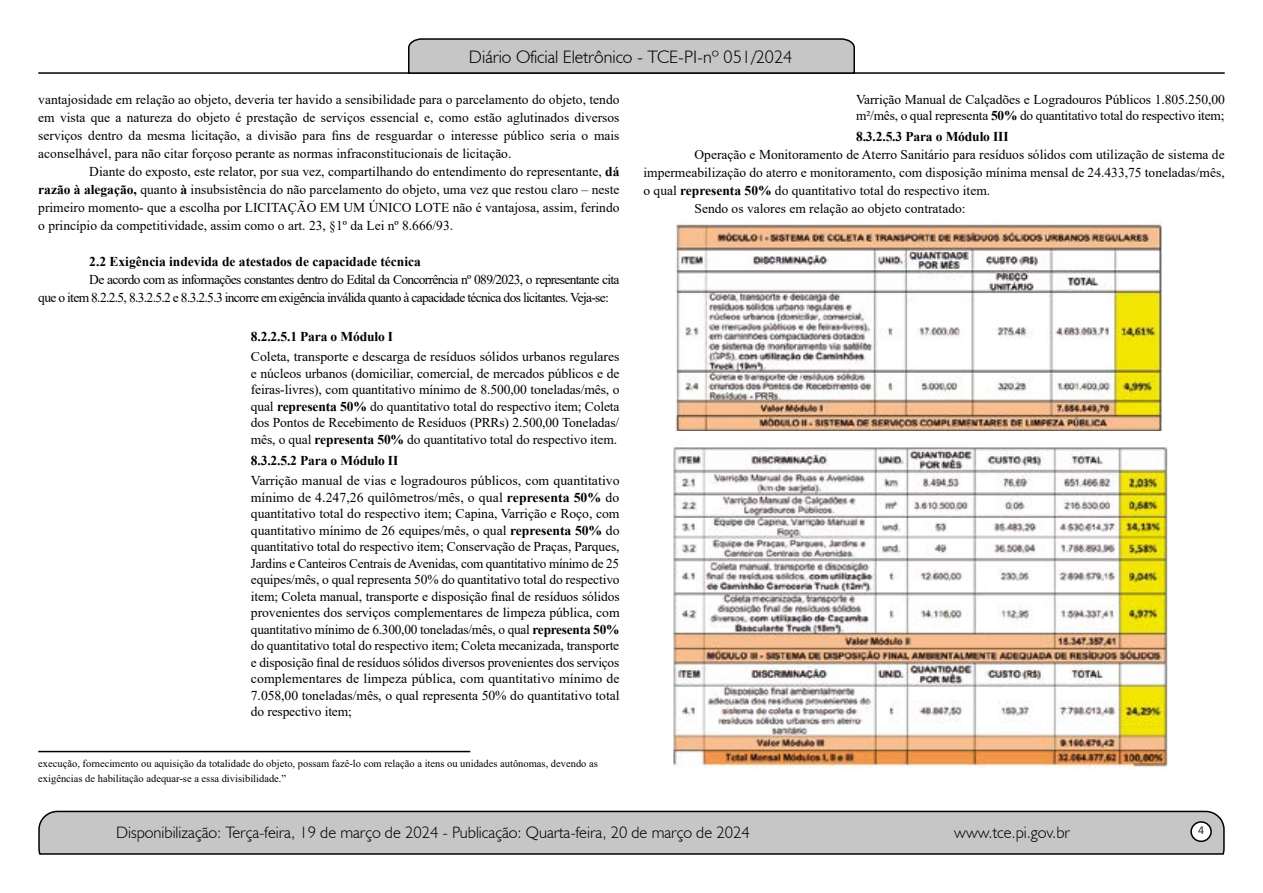
<style>
.page{position:relative;width:1263px;height:893px;background:#fff}
.page>*{position:absolute;margin:0;border:0;box-sizing:border-box;transform-origin:0 0}
.t1{font:300 18px "Humanist 521 BT";color:#000}
.t2{font:300 16.5px "Humanist 521 BT";color:#000}
.t3{font:13.5px/16.5px "Times New Roman";letter-spacing:-.005em;color:#000;text-align:justify}
.t4{font:13.5px/18px "Times New Roman";letter-spacing:-.05em;color:#000}
.t5{font:700 13.5px "Times New Roman";color:#000}
.t6{font:12px "Calibri";color:#212d4c}
.t7{font:10.5px/15px "Times New Roman";color:#000}
.s1{font-weight:700}
</style>
<div class="page">
<svg style="left:38px;top:810px;width:1187px;height:45px;background:#b9b9b9"></svg>
<div style="left:1191px;top:822px;width:20px;height:19px;background:#fff;border-radius:50%"></div>
<div style="left:1190px;top:821px;width:22px;height:21px;border:2px solid #000;border-radius:50%"></div>
<hr style="left:38px;top:72px;width:1187px;height:2px;background:#000">
<svg style="left:407px;top:38px;width:449px;height:36px;background:#b4b4b4"></svg>
<hr style="left:38px;top:751px;width:432px;height:1px;background:#000">
<img style="left:675px;top:220px;width:486px;height:210px">
<img style="left:674px;top:443px;width:493px;height:325px">
<h1 class="t1" style="left:469px;top:46px;width:325px">Diário Oficial Eletrônico - TCE-PI-nº 051/2024</h1>
<p class="t3" style="left:38px;top:90px;width:583px;line-height:18px">vantajosidade em relação ao objeto, deveria ter havido a sensibilidade para o parcelamento do objeto, tendo em vista que a natureza do objeto é prestação de serviços essencial e, como estão aglutinados diversos serviços dentro da mesma licitação, a divisão para fins de resguardar o interesse público seria o mais aconselhável, para não citar forçoso perante as normas infraconstitucionais de licitação.</p>
<p class="t3" style="left:38px;top:162px;width:583px;line-height:18px;text-indent:51px">Diante do exposto, este relator, por sua vez, compartilhando do entendimento do representante, <span class="s1">dá razão à alegação,</span> quanto <span class="s1">à</span> insubsistência do não parcelamento do objeto, uma vez que restou claro – neste primeiro momento- que a escolha por LICITAÇÃO EM UM ÚNICO LOTE não é vantajosa, assim, ferindo o princípio da competitividade, assim como o art. 23, §1º da Lei nº 8.666/93.</p>
<p class="t5" style="left:89px;top:251px;width:333px">2.2 Exigência indevida de atestados de capacidade técnica</p>
<p class="t4" style="left:38px;top:270px;width:583px;text-indent:51px">De acordo com as informações constantes dentro do Edital da Concorrência nº 089/2023, o representante cita que o item 8.2.2.5, 8.3.2.5.2 e 8.3.2.5.3 incorre em exigência inválida quanto à capacidade técnica dos licitantes. Veja-se:</p>
<p class="t5" style="left:251px;top:326px;width:144px">8.2.2.5.1 Para o Módulo I</p>
<p class="t3" style="left:251px;top:348px;width:370px">Coleta, transporte e descarga de resíduos sólidos urbanos regulares e núcleos urbanos (domiciliar, comercial, de mercados públicos e de feiras-livres), com quantitativo mínimo de 8.500,00 toneladas/mês, o qual <span class="s1">representa 50%</span> do quantitativo total do respectivo item; Coleta dos Pontos de Recebimento de Resíduos (PRRs) 2.500,00 Toneladas/ mês, o qual <span class="s1">representa 50%</span> do quantitativo total do respectivo item.</p>
<p class="t5" style="left:251px;top:450px;width:149px">8.3.2.5.2 Para o Módulo II</p>
<p class="t3" style="left:251px;top:472px;width:370px">Varrição manual de vias e logradouros públicos, com quantitativo mínimo de 4.247,26 quilômetros/mês, o qual <span class="s1">representa 50%</span> do quantitativo total do respectivo item; Capina, Varrição e Roço, com quantitativo mínimo de 26 equipes/mês, o qual <span class="s1">representa 50%</span> do quantitativo total do respectivo item; Conservação de Praças, Parques, Jardins e Canteiros Centrais de Avenidas, com quantitativo mínimo de 25 equipes/mês, o qual representa 50% do quantitativo total do respectivo item; Coleta manual, transporte e disposição final de resíduos sólidos provenientes dos serviços complementares de limpeza pública, com quantitativo mínimo de 6.300,00 toneladas/mês, o qual <span class="s1">representa 50% </span>do quantitativo total do respectivo item; Coleta mecanizada, transporte e disposição final de resíduos sólidos diversos provenientes dos serviços complementares de limpeza pública, com quantitativo mínimo de 7.058,00 toneladas/mês, o qual representa 50% do quantitativo total do respectivo item;</p>
<p class="t3" style="left:856px;top:91px;width:370px">Varrição Manual de Calçadões e Logradouros Públicos 1.805.250,00 m²/mês, o qual representa <span class="s1">50%</span> do quantitativo total do respectivo item;</p>
<p class="t5" style="left:856px;top:127px;width:154px">8.3.2.5.3 Para o Módulo III</p>
<p class="t3" style="left:694px;top:146px;width:532px">Operação e Monitoramento de Aterro Sanitário para resíduos sólidos com utilização de sistema de</p>
<p class="t3" style="left:643px;top:164px;width:583px">impermeabilização do aterro e monitoramento, com disposição mínima mensal de 24.433,75 toneladas/mês,</p>
<p class="t3" style="left:643px;top:182px;width:348px">o qual <span class="s1">representa 50%</span> do quantitativo total do respectivo item.</p>
<p class="t3" style="left:694px;top:200px;width:273px">Sendo os valores em relação ao objeto contratado:</p>
<p class="t7" style="left:38px;top:755px;width:561px">execução, fornecimento ou aquisição da totalidade do objeto, possam fazê-lo com relação a itens ou unidades autônomas, devendo as exigências de habilitação adequar-se a essa divisibilidade.”</p>
<p class="t2" style="left:116px;top:822px;width:635px">Disponibilização: Terça-feira, 19 de março de 2024 - Publicação: Quarta-feira, 20 de março de 2024</p>
<p class="t2" style="left:954px;top:822px;width:117px">www.tce.pi.gov.br</p>
<p class="t6" style="left:1198px;top:821px;width:8px">4</p>
</div>
